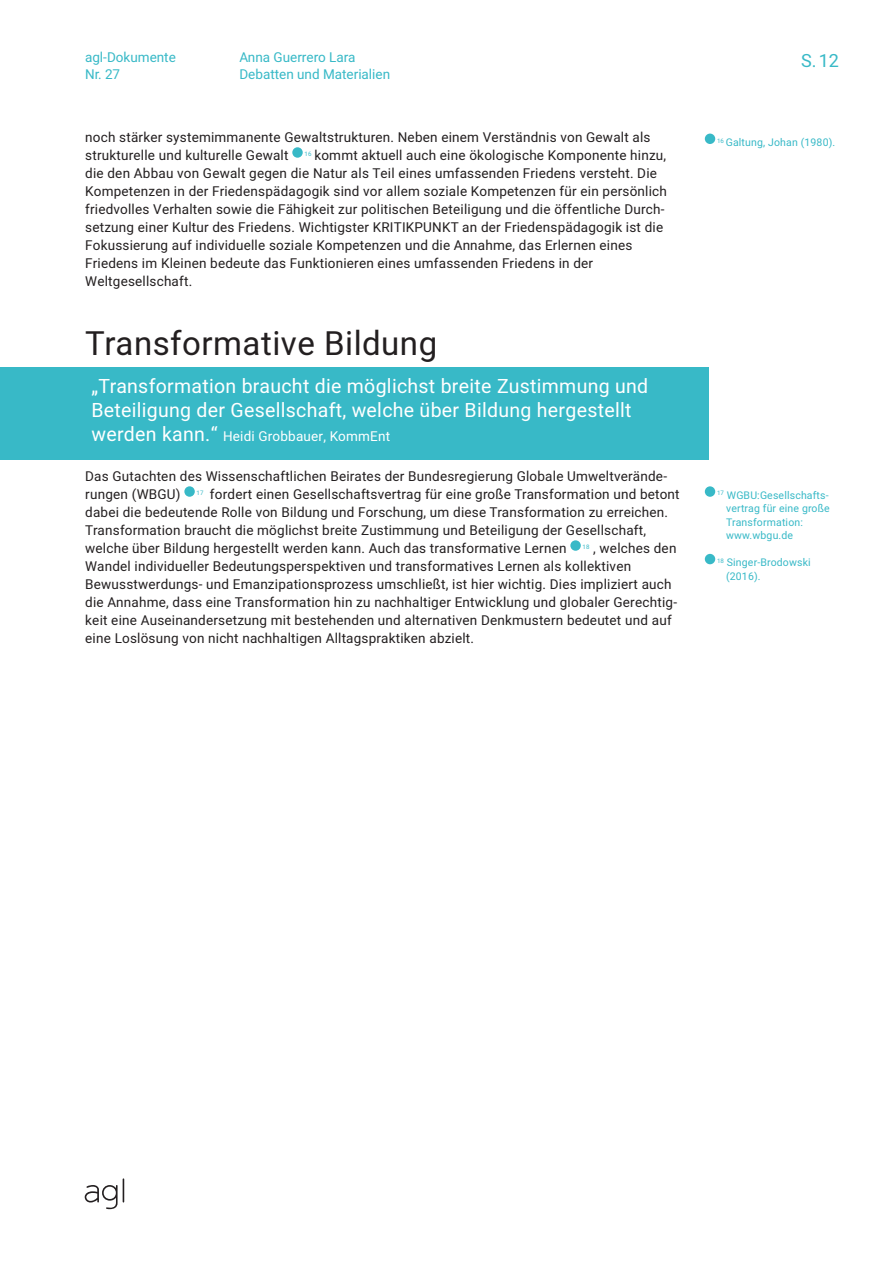
<style>
.page{position:relative;width:893px;height:1263px;background:#fff}
.page>*{position:absolute;margin:0;border:0;box-sizing:border-box;transform-origin:0 0}
.t1{font:33px "Heebo";letter-spacing:.015em;color:#231f20}
.t2{font:19.5px/24px "Heebo";letter-spacing:.015em;color:#fff}
.t3{font:18px "Heebo";color:#38b9c7}
.t4{font:13.5px/18px "Heebo";letter-spacing:.015em;color:#231f20}
.t5{font:13.5px/16.5px "Heebo";color:#38b9c7}
.t6{font:13.5px "Heebo";letter-spacing:.015em;color:#fff}
.t7{font:10.5px/13.5px "Heebo";letter-spacing:.015em;color:#38b9c7}
.s1{font-size:19.5px}
</style>
<div class="page">
<svg style="left:85px;top:1178px;width:39px;height:31px"></svg>
<div style="left:292px;top:147px;width:11px;height:11px;background:#38b9c7;border-radius:50%"></div>
<div style="left:184px;top:486px;width:11px;height:11px;background:#38b9c7;border-radius:50%"></div>
<div style="left:570px;top:540px;width:11px;height:11px;background:#38b9c7;border-radius:50%"></div>
<div style="left:705px;top:134px;width:10px;height:10px;background:#38b9c7;border-radius:50%"></div>
<div style="left:0;top:367px;width:709px;height:92px;background:#38b9c7"></div>
<div style="left:705px;top:486px;width:10px;height:11px;background:#38b9c7;border-radius:50%"></div>
<div style="left:705px;top:554px;width:10px;height:10px;background:#38b9c7;border-radius:50%"></div>
<p class="t5" style="left:85px;top:49px;width:92px">agl-Dokumente<br>Nr. 27</p>
<p class="t5" style="left:239px;top:49px;width:152px">Anna Guerrero Lara<br>Debatten und Materialien</p>
<h3 class="t3" style="left:801px;top:48px;width:39px">S.12</h3>
<p class="t4" style="left:85px;top:128px;width:583px">noch stärker systemimmanente Gewaltstrukturen. Neben einem Verständnis von Gewalt als strukturelle und kulturelle Gewalt <sup>16</sup> kommt aktuell auch eine ökologische Komponente hinzu, die den Abbau von Gewalt gegen die Natur als Teil eines umfassenden Friedens versteht. Die Kompetenzen in der Friedenspädagogik sind vor allem soziale Kompetenzen für ein persönlich friedvolles Verhalten sowie die Fähigkeit zur politischen Beteiligung und die öffentliche Durch&shy;setzung einer Kultur des Friedens. Wichtigster KRITIKPUNKT an der Friedenspädagogik ist die Fokussierung auf individuelle soziale Kompetenzen und die Annahme, das Erlernen eines Friedens im Kleinen bedeute das Funktionieren eines umfassenden Friedens in der Weltgesellschaft.</p>
<h1 class="t1" style="left:85px;top:320px;width:353px">Transformative Bildung</h1>
<h2 class="t2" style="left:91px;top:374px;width:558px">„Transformation braucht die möglichst breite Zustimmung und<br>Beteiligung der Gesellschaft, welche über Bildung hergestellt</h2>
<p class="t6" style="left:91px;top:427px;width:300px"><span class="s1">werden kann.“</span> Heidi Grobbauer, KommEnt</p>
<p class="t4" style="left:85px;top:467px;width:596px">Das Gutachten des Wissenschaftlichen Beirates der Bundesregierung Globale Umweltverände&shy;rungen (WBGU) <sup>17</sup> fordert einen Gesellschaftsvertrag für eine große Transformation und betont dabei die bedeutende Rolle von Bildung und Forschung, um diese Transformation zu erreichen.<br>Transformation braucht die möglichst breite Zustimmung und Beteiligung der Gesellschaft, welche über Bildung hergestellt werden kann. Auch das transformative Lernen <sup>18</sup> , welches den Wandel individueller Bedeutungsperspektiven und transformatives Lernen als kollektiven Bewusstwerdungs- und Emanzipationsprozess umschließt, ist hier wichtig. Dies impliziert auch die Annahme, dass eine Transformation hin zu nachhaltiger Entwicklung und globaler Gerechtig&shy;keit eine Auseinandersetzung mit bestehenden und alternativen Denkmustern bedeutet und auf eine Loslösung von nicht nachhaltigen Alltagspraktiken abzielt.</p>
<p class="t7" style="left:717px;top:136px;width:120px"><sup>16</sup> Galtung, Johan (1980).</p>
<p class="t7" style="left:726px;top:488px;width:105px;text-indent:-9px"><sup>17</sup> WGBU:Gesellschafts&shy;vertrag für eine große<br>Transformation: www.wbgu.de</p>
<p class="t7" style="left:726px;top:556px;width:86px;text-indent:-9px"><sup>18</sup> Singer-Brodowski (2016).</p>
</div>
